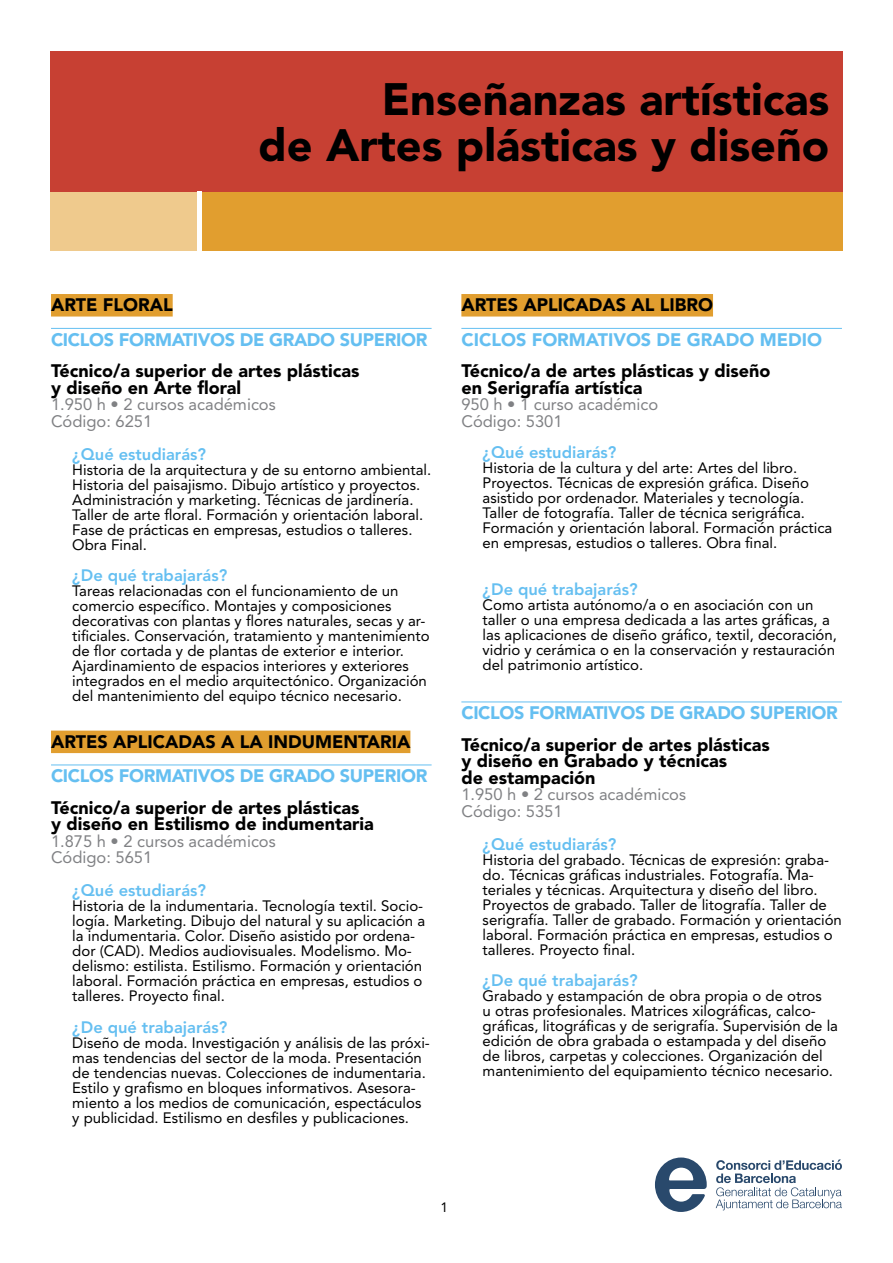
<style>
.page{position:relative;width:893px;height:1263px;background:#fff}
.page>*{position:absolute;margin:0;border:0;box-sizing:border-box;transform-origin:0 0}
.t1{font:900 45px/46.5px "Avenir LT Std";color:#000;text-align:right}
.curs{font:900 18px/16.5px "Avenir LT Std";color:#000}
.cicles{font:900 18px "Avenir LT Std";letter-spacing:-.02em;color:#65bff1}
.tipus{font:900 18px "Avenir LT Std";color:#000}
.cicles-2{font:900 18px "Avenir LT Std";color:#65bff1}
.Codi{font:16.5px "Avenir LT Std";color:#808184}
.pregunta{font:800 16.5px "Avenir LT Std";color:#65bff1}
.text{font:15px/15px "Avenir LT Std";color:#000}
.text-2{font:13.5px "Avenir LT Std";color:#000}
</style>
<div class="page">
<div style="left:201px;top:191px;width:641px;height:60px;background:#e19e2f"></div>
<div style="left:50px;top:191px;width:149px;height:60px;background:#efca8d"></div>
<div style="left:50px;top:51px;width:792px;height:140px;background:#c74033"></div>
<hr style="left:197px;top:191px;width:4px;height:60px;background:#fff">
<div style="left:51px;top:294px;width:122px;height:22px;background:#e19e2f"></div>
<hr style="left:51px;top:328px;width:381px;height:1px;background:#65bff1">
<div style="left:51px;top:730px;width:359px;height:23px;background:#e19e2f"></div>
<hr style="left:51px;top:764px;width:381px;height:1px;background:#65bff1">
<div style="left:461px;top:294px;width:252px;height:22px;background:#e19e2f"></div>
<hr style="left:461px;top:328px;width:381px;height:1px;background:#65bff1">
<hr style="left:461px;top:701px;width:381px;height:1px;background:#65bff1">
<svg style="left:716px;top:1159px;width:126px;height:51px"></svg>
<svg style="left:655px;top:1157px;width:52px;height:55px"></svg>
<p class="t1" style="left:258px;top:76px;width:572px">Enseñanzas artísticas<br>de Artes plásticas y diseño</p>
<p class="tipus" style="left:51px;top:294px;width:123px">ARTE FLORAL</p>
<p class="cicles" style="left:51px;top:329px;width:378px">CICLOS FORMATIVOS DE GRADO SUPERIOR</p>
<p class="curs" style="left:51px;top:363px;width:310px">Técnico/a superior de artes plásticas y diseño en Arte floral</p>
<p class="Codi" style="left:51px;top:395px;width:226px">1.950 h • 2 cursos académicos</p>
<p class="Codi" style="left:51px;top:411px;width:103px">Código: 6251</p>
<p class="pregunta" style="left:72px;top:444px;width:135px">¿Qué estudiarás?</p>
<p class="text" style="left:72px;top:462px;width:361px">Historia de la arquitectura y de su entorno ambiental.<br>Historia del paisajismo. Dibujo artístico y proyectos.<br>Administración y marketing. Técnicas de jardinería.<br>Taller de arte floral. Formación y orientación laboral.<br>Fase de prácticas en empresas, estudios o talleres.<br>Obra Final.</p>
<p class="pregunta" style="left:72px;top:566px;width:156px">¿De qué trabajarás?</p>
<p class="text" style="left:72px;top:584px;width:359px">Tareas relacionadas con el funcionamiento de un comercio específico. Montajes y composiciones decorativas con plantas y flores naturales, secas y ar&shy;tificiales. Conservación, tratamiento y mantenimiento de flor cortada y de plantas de exterior e interior.<br>Ajardinamiento de espacios interiores y exteriores integrados en el medio arquitectónico. Organización del mantenimiento del equipo técnico necesario.</p>
<p class="tipus" style="left:51px;top:731px;width:361px">ARTES APLICADAS A LA INDUMENTARIA</p>
<p class="cicles" style="left:51px;top:765px;width:378px">CICLOS FORMATIVOS DE GRADO SUPERIOR</p>
<p class="curs" style="left:51px;top:799px;width:324px">Técnico/a superior de artes plásticas y diseño en Estilismo de indumentaria</p>
<p class="Codi" style="left:51px;top:831px;width:226px">1.875 h • 2 cursos académicos</p>
<p class="Codi" style="left:51px;top:848px;width:103px">Código: 5651</p>
<p class="pregunta" style="left:72px;top:881px;width:135px">¿Qué estudiarás?</p>
<p class="text" style="left:72px;top:899px;width:354px">Historia de la indumentaria. Tecnología textil. Socio&shy;logía. Marketing. Dibujo del natural y su aplicación a la indumentaria. Color. Diseño asistido por ordena&shy;dor (CAD). Medios audiovisuales. Modelismo. Mo&shy;delismo: estilista. Estilismo. Formación y orientación laboral. Formación práctica en empresas, estudios o talleres. Proyecto final.</p>
<p class="pregunta" style="left:72px;top:1017px;width:156px">¿De qué trabajarás?</p>
<p class="text" style="left:72px;top:1035px;width:359px">Diseño de moda. Investigación y análisis de las próxi&shy;mas tendencias del sector de la moda. Presentación de tendencias nuevas. Colecciones de indumentaria.<br>Estilo y grafismo en bloques informativos. Asesora&shy;miento a los medios de comunicación, espectáculos y publicidad. Estilismo en desfiles y publicaciones.</p>
<p class="tipus" style="left:461px;top:294px;width:253px">ARTES APLICADAS AL LIBRO</p>
<p class="cicles-2" style="left:461px;top:329px;width:362px">CICLOS FORMATIVOS DE GRADO MEDIO</p>
<p class="curs" style="left:461px;top:363px;width:311px">Técnico/a de artes plásticas y diseño en Serigrafía artística</p>
<p class="Codi" style="left:461px;top:395px;width:198px">950 h • 1 curso académico</p>
<p class="Codi" style="left:461px;top:411px;width:103px">Código: 5301</p>
<p class="pregunta" style="left:483px;top:443px;width:135px">¿Qué estudiarás?</p>
<p class="text" style="left:483px;top:461px;width:351px">Historia de la cultura y del arte: Artes del libro.<br>Proyectos. Técnicas de expresión gráfica. Diseño asistido por ordenador. Materiales y tecnología.<br>Taller de fotografía. Taller de técnica serigráfica.<br>Formación y orientación laboral. Formación práctica en empresas, estudios o talleres. Obra final.</p>
<p class="pregunta" style="left:483px;top:579px;width:156px">¿De qué trabajarás?</p>
<p class="text" style="left:483px;top:597px;width:356px">Como artista autónomo/a o en asociación con un taller o una empresa dedicada a las artes gráficas, a las aplicaciones de diseño gráfico, textil, decoración, vidrio y cerámica o en la conservación y restauración del patrimonio artístico.</p>
<p class="cicles" style="left:461px;top:702px;width:378px">CICLOS FORMATIVOS DE GRADO SUPERIOR</p>
<p class="curs" style="left:461px;top:736px;width:310px">Técnico/a superior de artes plásticas y diseño en Grabado y técnicas<br>de estampación</p>
<p class="Codi" style="left:461px;top:785px;width:226px">1.950 h • 2 cursos académicos</p>
<p class="Codi" style="left:461px;top:801px;width:103px">Código: 5351</p>
<p class="pregunta" style="left:483px;top:834px;width:135px">¿Qué estudiarás?</p>
<p class="text" style="left:483px;top:852px;width:361px">Historia del grabado. Técnicas de expresión: graba&shy;do. Técnicas gráficas industriales. Fotografía. Ma&shy;teriales y técnicas. Arquitectura y diseño del libro.<br>Proyectos de grabado. Taller de litografía. Taller de serigrafía. Taller de grabado. Formación y orientación laboral. Formación práctica en empresas, estudios o talleres. Proyecto final.</p>
<p class="pregunta" style="left:483px;top:971px;width:156px">¿De qué trabajarás?</p>
<p class="text" style="left:483px;top:989px;width:357px">Grabado y estampación de obra propia o de otros<br>u otras profesionales. Matrices xilográficas, calco&shy;gráficas, litográficas y de serigrafía. Supervisión de la edición de obra grabada o estampada y del diseño de libros, carpetas y colecciones. Organización del mantenimiento del equipamiento técnico necesario.</p>
<p class="text-2" style="left:441px;top:1199px;width:9px">1</p>
</div>
